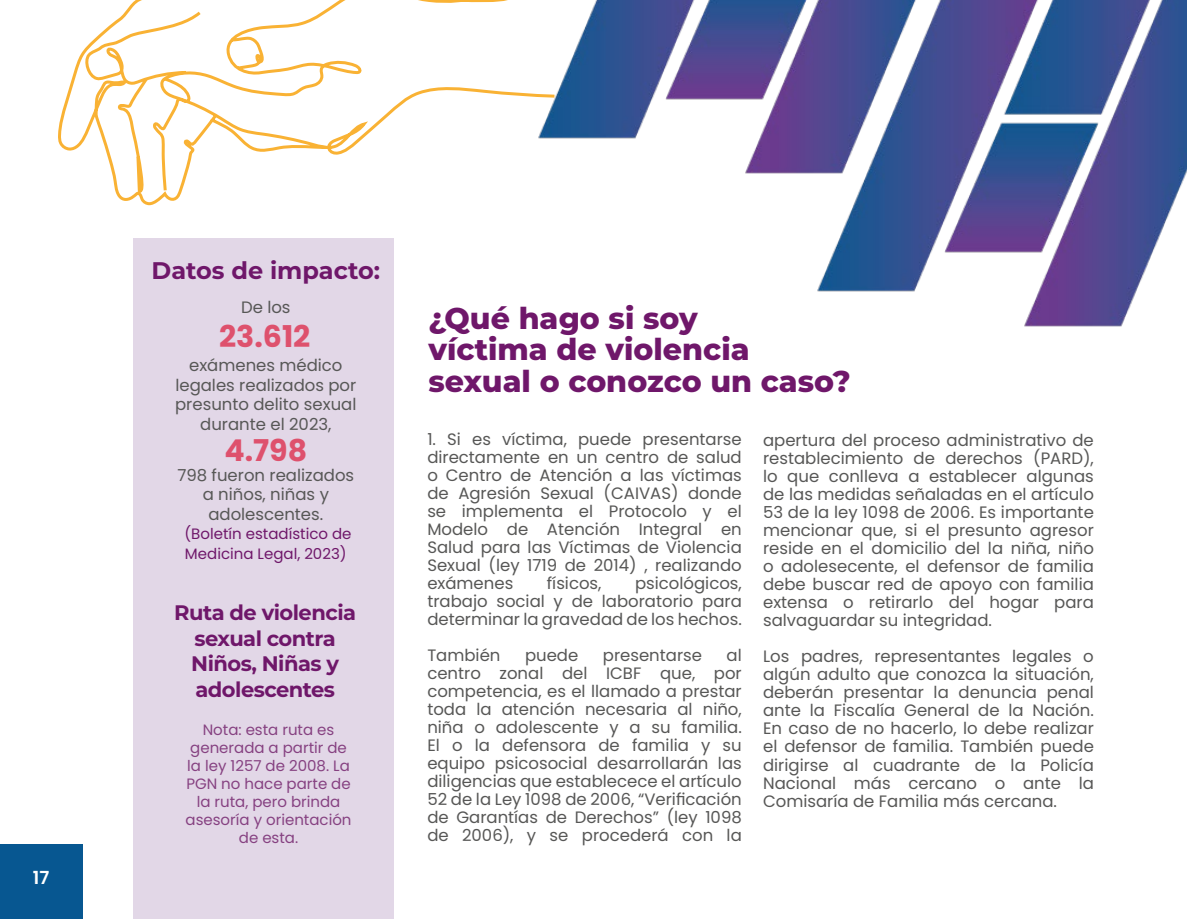
<style>
.page{position:relative;width:1187px;height:919px;background:#fff}
.page>*{position:absolute;margin:0;border:0;box-sizing:border-box;transform-origin:0 0}
.t1{font:800 30px/31.5px "Montserrat";color:#6f176a}
.t2{font:700 30px "Poppins";color:#de516d}
.t3{font:700 24px "Montserrat";color:#6f176a}
.t4{font:700 21px/25.5px "Montserrat";letter-spacing:-.025em;color:#6f176a;text-align:center}
.t5{font:600 18px "Poppins";color:#fff}
.t6{font:16.5px/18px "Poppins";color:#575756;text-align:justify}
.t7{font:15px/18px "Poppins";color:#864181;text-align:center}
.t8{font:15px/19.5px "Poppins";color:#6f176a}
</style>
<div class="page">
<div style="left:0;top:844px;width:83px;height:74px;background:#075791"></div>
<img style="left:817px;top:0;width:369px;height:327px">
<img style="left:557px;top:0;width:537px;height:227px">
<div style="left:133px;top:238px;width:261px;height:680px;background:#e2d7e7"></div>
<svg style="left:58px;top:0;width:499px;height:206px"></svg>
<p class="t5" style="left:33px;top:867px;width:18px">17</p>
<h2 class="t3" style="left:151px;top:253px;width:230px">Datos de impacto:</h2>
<p class="t6" style="left:241px;top:298px;width:51px">De los</p>
<h1 class="t2" style="left:219px;top:319px;width:93px">23.612</h1>
<p class="t6" style="left:175px;top:355px;width:183px;line-height:19.5px;text-align:center">exámenes médico legales realizados por presunto delito sexual durante el 2023,</p>
<h1 class="t2" style="left:224px;top:433px;width:84px">4.798</h1>
<p class="t6" style="left:177px;top:465px;width:178px;line-height:19.5px;text-align:center">798 fueron realizados a niños, niñas y adolescentes.</p>
<p class="t8" style="left:184px;top:524px;width:169px">(Boletín estadístico de<br>Medicina Legal, 2023)</p>
<p class="t4" style="left:174px;top:599px;width:183px">Ruta de violencia sexual contra<br>Niños, Niñas y adolescentes</p>
<p class="t7" style="left:185px;top:721px;width:167px">Nota: esta ruta es generada a partir de la ley 1257 de 2008. La<br>PGN no hace parte de la ruta, pero brinda asesoría y orientación de esta.</p>
<h1 class="t1" style="left:428px;top:300px;width:424px">¿Qué hago si soy<br>víctima de violencia sexual o conozco un caso?</h1>
<p class="t6" style="left:427px;top:430px;width:316px">1. Si es víctima, puede presentarse directamente en un centro de salud o Centro de Atención a las víctimas de Agresión Sexual (CAIVAS) donde se implementa el Protocolo y el Modelo de Atención Integral en Salud para las Víctimas de Violencia Sexual (ley 1719 de 2014) , realizando exámenes</p>
<p class="t6" style="left:427px;top:574px;width:316px;text-indent:208px">psicológicos, trabajo social y de laboratorio para determinar la gravedad de los hechos.</p>
<p class="t6" style="left:427px;top:646px;width:75px">También</p>
<p class="t6" style="left:525px;top:646px;width:55px">puede</p>
<p class="t6" style="left:603px;top:646px;width:101px">presentarse</p>
<p class="t6" style="left:547px;top:574px;width:56px">físicos,</p>
<p class="t6" style="left:427px;top:646px;width:316px;text-indent:299px">al centro zonal del ICBF que, por competencia, es el llamado a prestar toda la atención necesaria al niño, niña o adolescente y a su familia.<br>El o la defensora de familia y su equipo psicosocial desarrollarán las diligencias que establecece el artículo 52 de la Ley 1098 de 2006, “Verificación de Garantías de Derechos” (ley 1098 de 2006), y se procederá con la</p>
<p class="t6" style="left:763px;top:431px;width:332px">apertura del proceso administrativo de restablecimiento de derechos (PARD), lo que conlleva a establecer algunas de las medidas señaladas en el artículo 53 de la ley 1098 de 2006. Es importante mencionar que, si el presunto agresor reside en el domicilio del la niña, niño o adolesecente, el defensor de familia debe buscar red de apoyo con familia extensa o retirarlo del hogar para salvaguardar su integridad.</p>
<p class="t6" style="left:763px;top:647px;width:332px">Los padres, representantes legales o algún adulto que conozca la situación, deberán presentar la denuncia penal ante la Fiscalía General de la Nación.<br>En caso de no hacerlo, lo debe realizar el defensor de familia. También puede dirigirse al cuadrante de la Policía Nacional más cercano o ante la Comisaría de Familia más cercana.</p>
</div>
